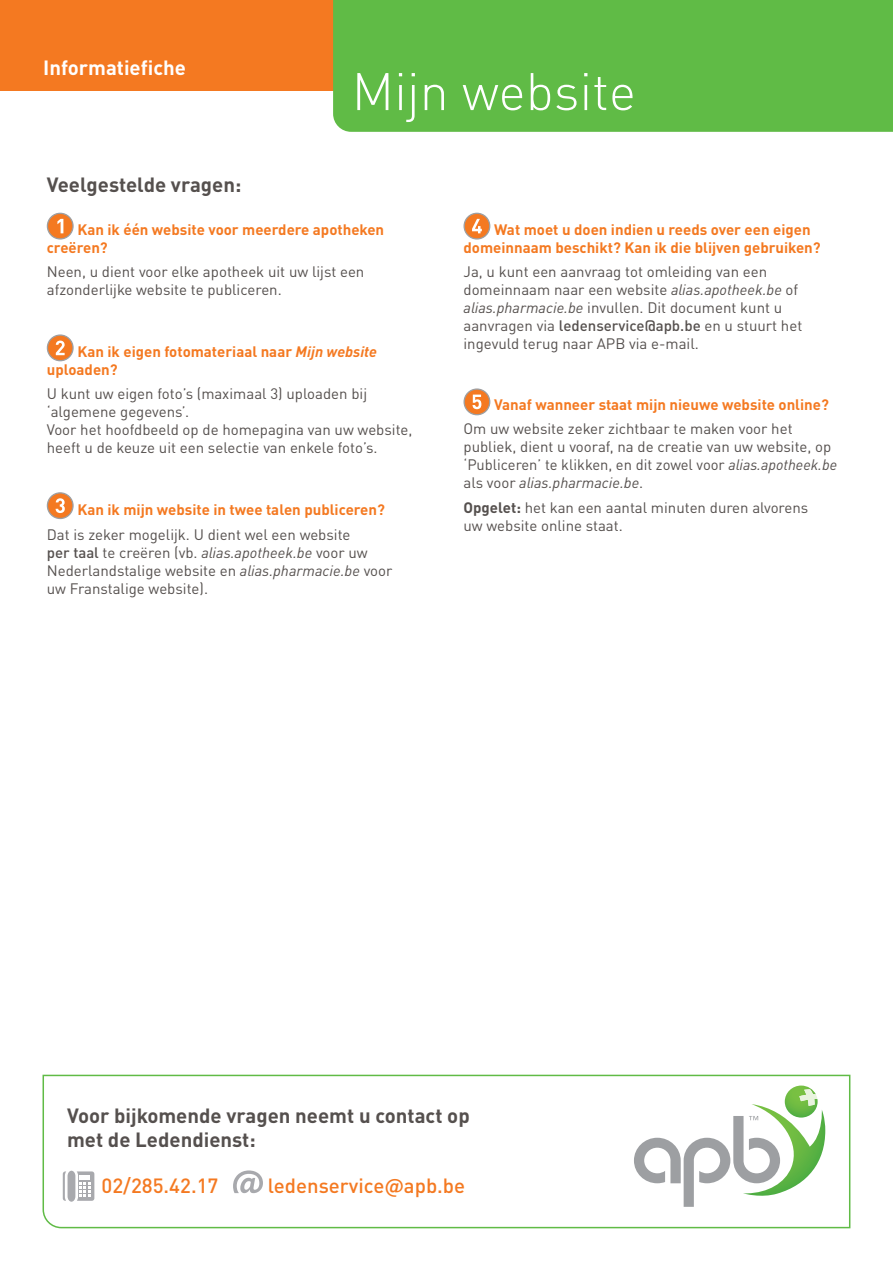
<style>
.page{position:relative;width:893px;height:1263px;background:#fff}
.page>*{position:absolute;margin:0;border:0;box-sizing:border-box;transform-origin:0 0}
.t1{font:300 52.05px "DINOT";color:#fff}
.t2{font:700 20.4px/24.5px "DINOT";color:#55504e}
.t3{font:500 20.4px "DINOT";color:#f47921}
.t4{font:700 20.4px "DINOT";color:#fff}
.t5{font:15px/18px "DINOT";color:#55504e}
.t6{font:700 15px/18px "DINOT";color:#f47921}
.s1{font-style:italic}
.s2{font-weight:500}
.s3{font-weight:700}
</style>
<div class="page">
<svg style="left:47px;top:213px;width:26px;height:26px"></svg>
<div style="left:47px;top:213px;width:27px;height:27px;border:1px solid #9d9fa2;border-radius:50%"></div>
<svg style="left:57px;top:219px;width:6px;height:14px"></svg>
<svg style="left:47px;top:335px;width:26px;height:26px"></svg>
<div style="left:47px;top:334px;width:27px;height:27px;border:1px solid #9d9fa2;border-radius:50%"></div>
<svg style="left:56px;top:341px;width:9px;height:14px"></svg>
<div style="left:47px;top:493px;width:26px;height:25px;background:#f47921;border-radius:50%"></div>
<div style="left:47px;top:492px;width:27px;height:27px;border:1px solid #9d9fa2;border-radius:50%"></div>
<svg style="left:56px;top:498px;width:9px;height:15px"></svg>
<svg style="left:464px;top:213px;width:26px;height:26px"></svg>
<div style="left:463px;top:213px;width:27px;height:27px;border:1px solid #9d9fa2;border-radius:50%"></div>
<svg style="left:472px;top:219px;width:10px;height:14px"></svg>
<svg style="left:464px;top:389px;width:26px;height:26px"></svg>
<div style="left:463px;top:388px;width:27px;height:27px;border:1px solid #9d9fa2;border-radius:50%"></div>
<svg style="left:472px;top:395px;width:9px;height:14px"></svg>
<div style="left:0;top:0;width:893px;height:90px;background:#f47921"></div>
<div style="left:333px;top:0;width:560px;height:132px;background:#60bb46"></div>
<svg style="left:42px;top:1074px;width:809px;height:155px"></svg>
<svg style="left:634px;top:1085px;width:191px;height:122px"></svg>
<h2 class="t4" style="left:43px;top:54px;width:144px">Informatiefiche</h2>
<h1 class="t1" style="left:352px;top:59px;width:286px">Mijn website</h1>
<h2 class="t2" style="left:47px;top:171px;width:196px">Veelgestelde vragen:</h2>
<p class="t6" style="left:47px;top:220px;width:339px;text-indent:31px">Kan ik één website voor meerdere apotheken creëren?</p>
<p class="t5" style="left:47px;top:263px;width:319px">Neen, u dient voor elke apotheek uit uw lijst een afzonderlijke website te publiceren.</p>
<p class="t6" style="left:47px;top:342px;width:332px;text-indent:31px">Kan ik eigen fotomateriaal naar <span class="s1">Mijn website </span>uploaden?</p>
<p class="t5" style="left:47px;top:385px;width:367px">U kunt uw eigen foto’s (maximaal 3) uploaden bij ‘algemene gegevens’.<br>Voor het hoofdbeeld op de homepagina van uw website, heeft u de keuze uit een selectie van enkele foto’s.</p>
<p class="t6" style="left:77px;top:500px;width:309px">Kan ik mijn website in twee talen publiceren?</p>
<p class="t5" style="left:47px;top:525px;width:347px">Dat is zeker mogelijk. U dient wel een website<br><span class="s2">per taal</span> te creëren (vb. <span class="s1">alias.apotheek.be</span> voor uw Nederlandstalige website en <span class="s1">alias.pharmacie.be</span> voor uw Franstalige website).</p>
<p class="t6" style="left:463px;top:220px;width:359px;text-indent:31px">Wat moet u doen indien u reeds over een eigen domeinnaam beschikt? Kan ik die blijven gebruiken?</p>
<p class="t5" style="left:463px;top:263px;width:340px">Ja, u kunt een aanvraag tot omleiding van een domeinnaam naar een website <span class="s1">alias.apotheek.be</span> of <span class="s1">alias.pharmacie.be</span> invullen. Dit document kunt u aanvragen via <span class="s2">ledenservice@apb.be</span> en u stuurt het ingevuld terug naar APB via e-mail.</p>
<p class="t6" style="left:494px;top:395px;width:336px">Vanaf wanneer staat mijn nieuwe website online?</p>
<p class="t5" style="left:463px;top:420px;width:375px">Om uw website zeker zichtbaar te maken voor het publiek, dient u vooraf, na de creatie van uw website, op ‘Publiceren’ te klikken, en dit zowel voor <span class="s1">alias.apotheek.be </span>als voor <span class="s1">alias.pharmacie.be</span>.</p>
<p class="t5" style="left:463px;top:498px;width:346px"><span class="s3">Opgelet:</span> het kan een aantal minuten duren alvorens uw website online staat.</p>
<h2 class="t2" style="left:67px;top:1102px;width:404px">Voor bijkomende vragen neemt u contact op met de Ledendienst:</h2>
<h2 class="t3" style="left:102px;top:1173px;width:118px">02/285.42.17</h2>
<h2 class="t3" style="left:268px;top:1173px;width:199px">ledenservice@apb.be</h2>
</div>
